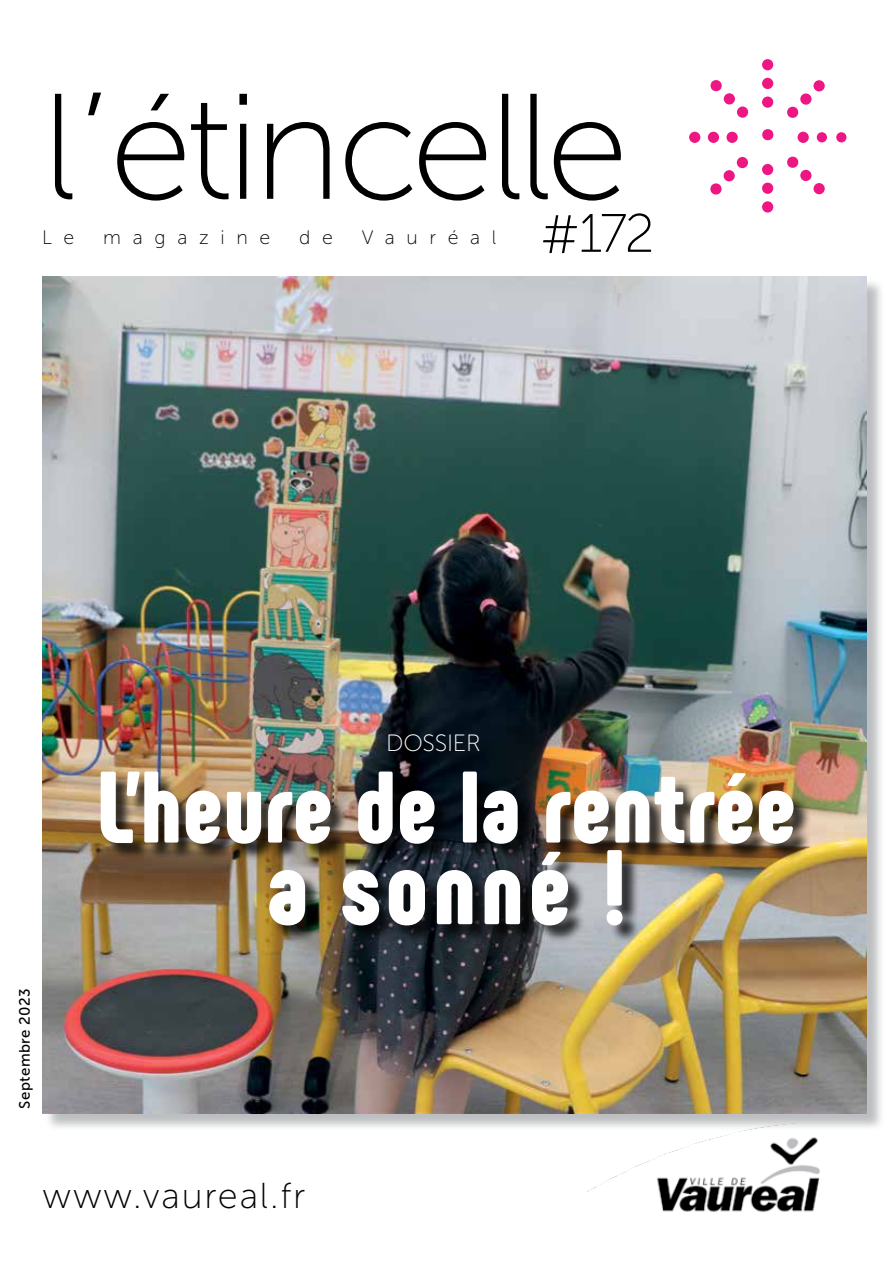
<style>
.page{position:relative;width:893px;height:1263px;background:#fff}
.page>*{position:absolute;margin:0;border:0;box-sizing:border-box;transform-origin:0 0}
.t1{font:150px "Museo Sans 100";letter-spacing:-.04em;color:#000}
.t2{font:900 105.9px "Phenomena";letter-spacing:.05em;color:#fff}
.t3{font:900 101.4px "Phenomena";letter-spacing:.01em;color:#fff}
.t4{font:54px "Museo Sans 100";color:#000}
.t5{font:36px "Museo Sans 100";letter-spacing:.05em;color:#000}
.t6{font:23.55px "Museo Sans 100";letter-spacing:-.01em;color:#fff}
.t7{font:19.5px "Museo Sans 100";letter-spacing:.6em;color:#000}
.t8{font:15px "Museo Sans 500";letter-spacing:.03em;color:#000}
</style>
<div class="page">
<div style="left:689px;top:132px;width:11px;height:11px;background:#ed1682;border-radius:50%"></div>
<div style="left:708px;top:132px;width:11px;height:11px;background:#ed1682;border-radius:50%"></div>
<div style="left:726px;top:132px;width:12px;height:11px;background:#ed1682;border-radius:50%"></div>
<svg style="left:787px;top:156px;width:12px;height:12px"></svg>
<svg style="left:762px;top:129px;width:12px;height:12px"></svg>
<div style="left:800px;top:170px;width:11px;height:11px;background:#ed1682;border-radius:50%"></div>
<div style="left:813px;top:183px;width:12px;height:11px;background:#ed1682;border-radius:50%"></div>
<svg style="left:710px;top:80px;width:12px;height:12px"></svg>
<div style="left:724px;top:93px;width:11px;height:11px;background:#ed1682;border-radius:50%"></div>
<div style="left:737px;top:106px;width:11px;height:12px;background:#ed1682;border-radius:50%"></div>
<svg style="left:787px;top:106px;width:12px;height:12px"></svg>
<div style="left:800px;top:93px;width:11px;height:12px;background:#ed1682;border-radius:50%"></div>
<div style="left:813px;top:80px;width:12px;height:11px;background:#ed1682;border-radius:50%"></div>
<svg style="left:710px;top:183px;width:12px;height:12px"></svg>
<div style="left:724px;top:170px;width:11px;height:11px;background:#ed1682;border-radius:50%"></div>
<div style="left:737px;top:157px;width:11px;height:11px;background:#ed1682;border-radius:50%"></div>
<div style="left:798px;top:132px;width:11px;height:11px;background:#ed1682;border-radius:50%"></div>
<div style="left:817px;top:132px;width:10px;height:10px;background:#ed1682;border-radius:50%"></div>
<div style="left:836px;top:132px;width:10px;height:10px;background:#ed1682;border-radius:50%"></div>
<div style="left:762px;top:97px;width:11px;height:11px;background:#ed1682;border-radius:50%"></div>
<div style="left:762px;top:201px;width:11px;height:12px;background:#ed1682;border-radius:50%"></div>
<div style="left:762px;top:78px;width:11px;height:11px;background:#ed1682;border-radius:50%"></div>
<div style="left:762px;top:183px;width:11px;height:11px;background:#ed1682;border-radius:50%"></div>
<div style="left:762px;top:59px;width:11px;height:11px;background:#ed1682;border-radius:50%"></div>
<div style="left:762px;top:164px;width:11px;height:11px;background:#ed1682;border-radius:50%"></div>
<img style="left:587px;top:1131px;width:233px;height:82px">
<div style="left:44px;top:278px;width:840px;height:853px;background:#a7a9ac;opacity:.75"></div>
<img style="left:43px;top:276px;width:823px;height:837px">
<div style="left:103px;top:737px;width:709px;height:206px;background:#000;opacity:.75"></div>
<h1 class="t1" style="left:43px;top:68px;width:588px">l’étincelle</h1>
<p class="t7" style="left:42px;top:227px;width:34px">L e</p>
<p class="t7" style="left:103px;top:227px;width:169px">magazine</p>
<p class="t7" style="left:299px;top:227px;width:35px">d e</p>
<p class="t7" style="left:362px;top:227px;width:136px">Vauréal</p>
<h3 class="t4" style="left:540px;top:205px;width:116px">#172</h3>
<p class="t8" style="left:16px;top:1109px;width:122px;rotate:-90deg">Septembre 2023</p>
<p class="t6" style="left:386px;top:731px;width:96px">DOSSIER</p>
<h3 class="t3" style="left:97px;top:741px;width:700px">L’heure de la rentrée</h3>
<h2 class="t2" style="left:267px;top:818px;width:361px">a sonné !</h2>
<h3 class="t5" style="left:43px;top:1176px;width:264px">www.vaureal.fr</h3>
</div>
